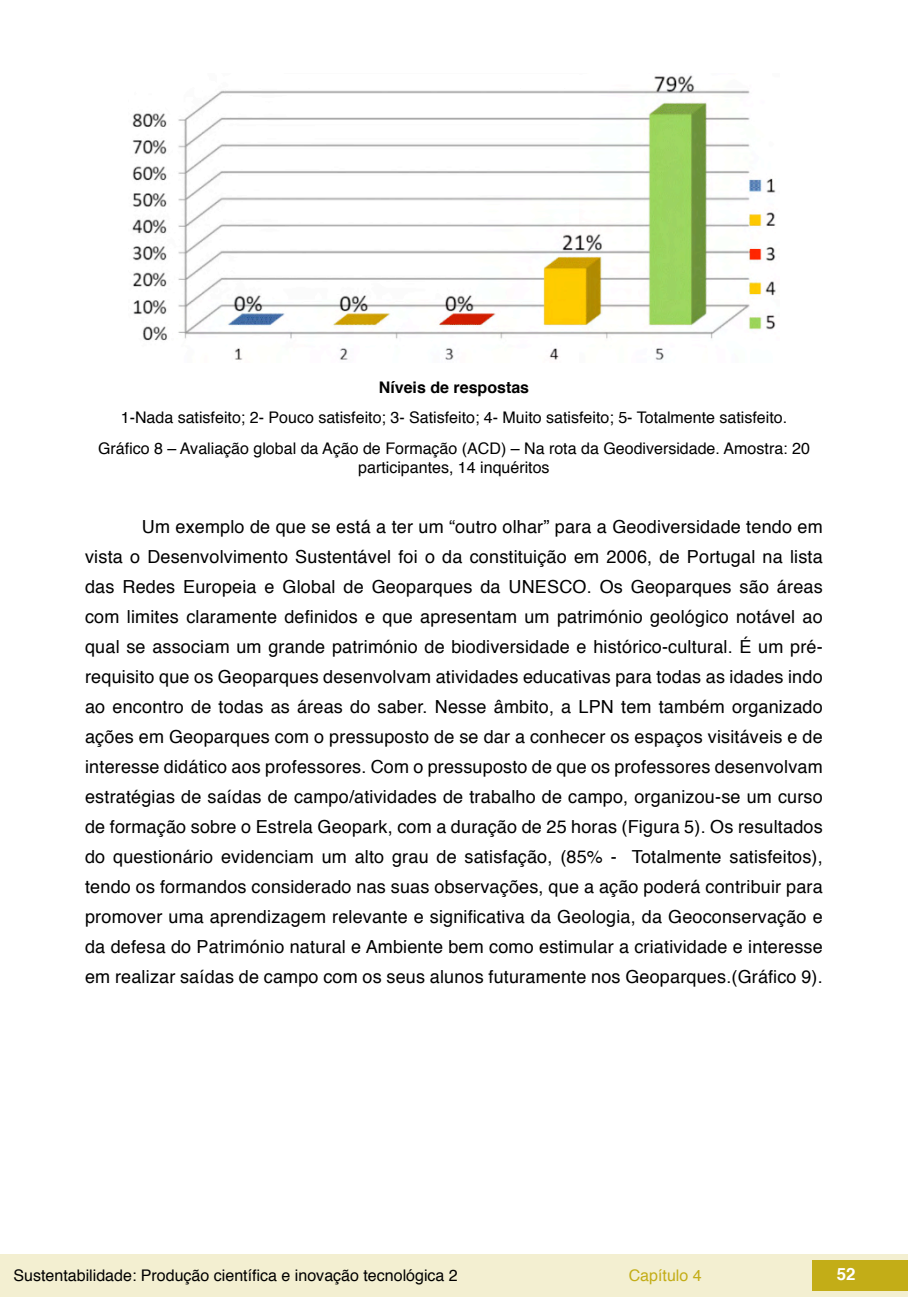
<style>
.page{position:relative;width:908px;height:1304px;background:#fff}
.page>*{position:absolute;margin:0;border:0;box-sizing:border-box;transform-origin:0 0}
.txt{font:18px/30px "Helvetica";letter-spacing:.01em;color:#000;text-align:justify}
.t1{font:700 16.8px "Helvetica";color:#fff}
.imagens_graf_tab{font:16px/19.2px "Helvetica";color:#000;text-align:center}
.imagens_graf_tab-2{font:700 16px "Helvetica";color:#000}
.t2{font:16px "Helvetica";color:#c3ad17}
</style>
<div class="page">
<div style="left:0;top:1254px;width:906px;height:43px;background:#f3efd1"></div>
<div style="left:812px;top:1261px;width:95px;height:30px;background:#c3ad17"></div>
<img style="left:132px;top:75px;width:644px;height:285px">
<p class="imagens_graf_tab-2" style="left:378px;top:374px;width:152px">Níveis de respostas</p>
<p class="imagens_graf_tab" style="left:121px;top:409px;width:667px">1-Nada satisfeito; 2- Pouco satisfeito; 3- Satisfeito; 4- Muito satisfeito; 5- Totalmente satisfeito.</p>
<p class="imagens_graf_tab" style="left:98px;top:439px;width:713px">Gráfico 8 – Avaliação global da Ação de Formação (ACD) – Na rota da Geodiversidade. Amostra: 20 participantes, 14 inquéritos</p>
<p class="txt" style="left:85px;top:512px;width:738px;text-indent:57px">Um exemplo de que se está a ter um “outro olhar” para a Geodiversidade tendo em vista o Desenvolvimento Sustentável foi o da constituição em 2006, de Portugal na lista das Redes Europeia e Global de Geoparques da UNESCO. Os Geoparques são áreas com limites claramente definidos e que apresentam um património geológico notável ao qual se associam um grande património de biodiversidade e histórico-cultural. É um pré&shy;requisito que os Geoparques desenvolvam atividades educativas para todas as idades indo ao encontro de todas as áreas do saber. Nesse âmbito, a LPN tem também organizado ações em Geoparques com o pressuposto de se dar a conhecer os espaços visitáveis e de interesse didático aos professores. Com o pressuposto de que os professores desenvolvam estratégias de saídas de campo/atividades de trabalho de campo, organizou-se um curso de formação sobre o Estrela Geopark, com a duração de 25 horas (Figura 5). Os resultados do questionário evidenciam um alto grau de satisfação, (85% - Totalmente satisfeitos), tendo os formandos considerado nas suas observações, que a ação poderá contribuir para promover uma aprendizagem relevante e significativa da Geologia, da Geoconservação e da defesa do Património natural e Ambiente bem como estimular a criatividade e interesse em realizar saídas de campo com os seus alunos futuramente nos Geoparques.(Gráfico 9).</p>
<p class="imagens_graf_tab" style="left:14px;top:1266px;width:445px">Sustentabilidade: Produção científica e inovação tecnológica 2</p>
<p class="t2" style="left:628px;top:1263px;width:74px">Capítulo 4</p>
<p class="t1" style="left:836px;top:1261px;width:20px">52</p>
</div>
